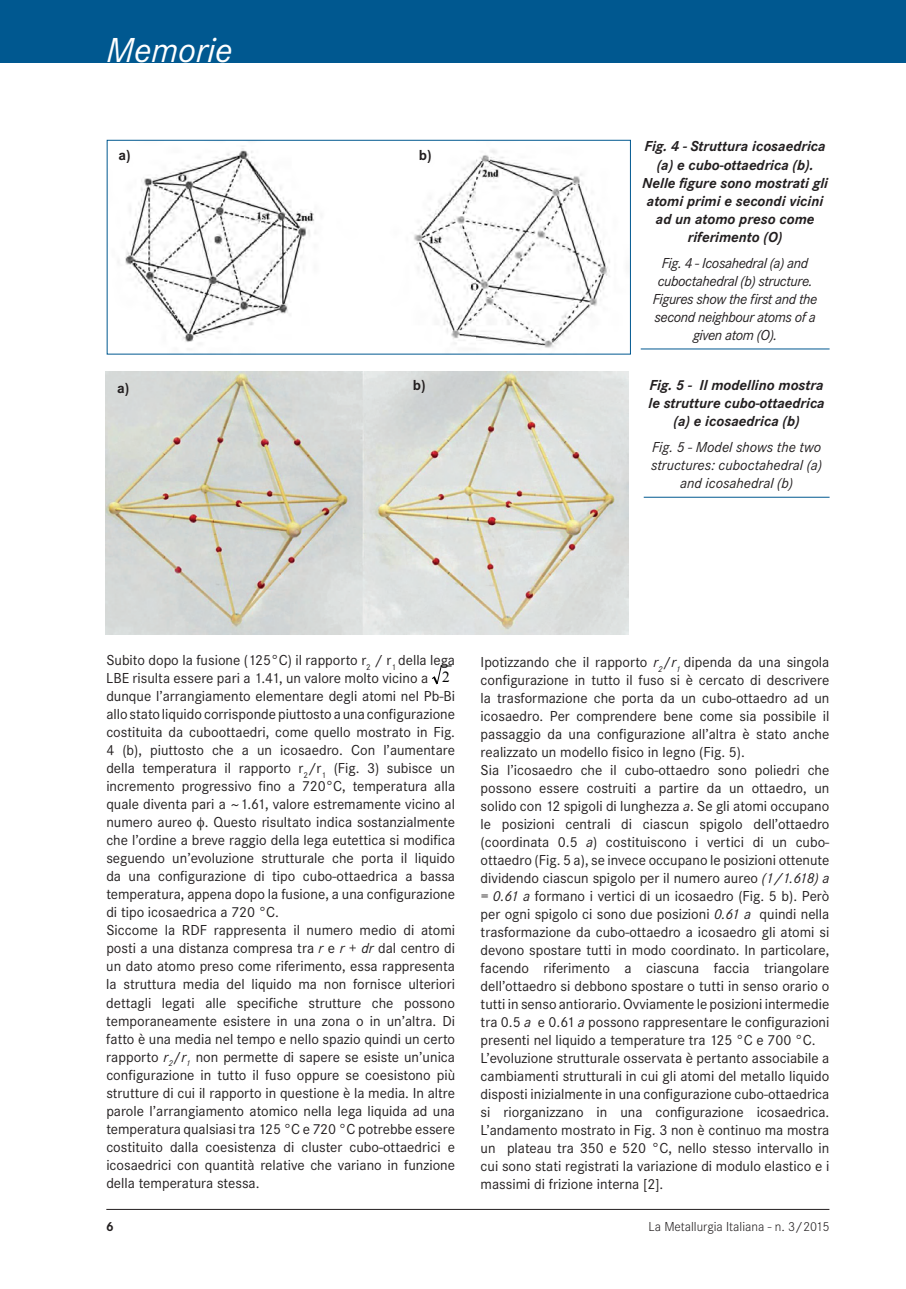
<style>
.page{position:relative;width:906px;height:1289px;background:#fff}
.page>*{position:absolute;margin:0;border:0;box-sizing:border-box;transform-origin:0 0}
.t1{font:italic 36px "Corporate S";color:#fff}
.t2{font:15px/18px "Corporate S";color:#231f20}
.t3{font:italic 700 15px/18px "Corporate S";color:#231f20;text-align:center}
.t4{font:italic 15px/18px "Corporate S";letter-spacing:-.025em;color:#231f20;text-align:center}
.t5{font:italic 15px/18px "Corporate S";color:#231f20;text-align:center}
.t6{font:700 15px "Corporate S";color:#231f20}
.t7{font:300 13.5px "Corporate S";color:#231f20}
.t8{font:700 13.5px "Corporate S";color:#231f20}
.s1{font-family:"Times New Roman";font-size:15.45px;color:#000}
.s2{font-style:italic}
</style>
<div class="page">
<div style="left:0;top:0;width:893px;height:62px;background:#005890"></div>
<hr style="left:106px;top:1208px;width:723px;height:1px;background:#231f20">
<div style="left:893px;top:0;width:13px;height:62px;background:#005890"></div>
<svg style="left:432px;top:665px;width:19px;height:20px"></svg>
<img style="left:118px;top:148px;width:492px;height:200px">
<div style="left:107px;top:140px;width:523px;height:214px;border:1px solid #005890"></div>
<hr style="left:640px;top:348px;width:189px;height:1px;background:#005890">
<img style="left:105px;top:372px;width:524px;height:263px">
<hr style="left:643px;top:497px;width:186px;height:1px;background:#005890">
<h1 class="t1" style="left:106px;top:30px;width:128px">Memorie</h1>
<p class="t6" style="left:119px;top:146px;width:14px">a)</p>
<p class="t6" style="left:419px;top:146px;width:14px">b)</p>
<p class="t6" style="left:117px;top:379px;width:14px">a)</p>
<p class="t6" style="left:413px;top:376px;width:14px">b)</p>
<p class="t3" style="left:642px;top:138px;width:187px">Fig. 4 - Struttura icosaedrica (a) e cubo-ottaedrica (b).<br>Nelle figure sono mostrati gli atomi primi e secondi vicini ad un atomo preso come riferimento (O)</p>
<p class="t4" style="left:653px;top:254px;width:166px">Fig. 4 - Icosahedral (a) and cuboctahedral (b) structure.<br>Figures show the first and the second neighbour atoms of a given atom (O).</p>
<p class="t3" style="left:648px;top:376px;width:178px">Fig. 5 - Il modellino mostra le strutture cubo-ottaedrica (a) e icosaedrica (b)</p>
<p class="t5" style="left:651px;top:438px;width:173px">Fig. 5 - Model shows the two structures: cuboctahedral (a) and icosahedral (b)</p>
<p class="t2" style="left:106px;top:651px;width:350px">Subito dopo la fusione (125°C) il rapporto r<sub>2</sub> / r<sub>1</sub> della lega LBE risulta essere pari a 1.41, un valore molto vicino a <span class="s1">2 </span>dunque l’arrangiamento elementare degli atomi nel Pb-Bi allo stato liquido corrisponde piuttosto a una configurazione costituita da cuboottaedri, come quello mostrato in Fig.<br>4 (b), piuttosto che a un icosaedro. Con l’aumentare della temperatura il rapporto r<sub>2</sub>/r<sub>1</sub> (Fig. 3) subisce un incremento progressivo fino a 720°C, temperatura alla quale diventa pari a ~1.61, valore estremamente vicino al numero aureo . Questo risultato indica sostanzialmente che l’ordine a breve raggio della lega eutettica si modifica seguendo un’evoluzione strutturale che porta il liquido da una configurazione di tipo cubo-ottaedrica a bassa temperatura, appena dopo la fusione, a una configurazione di tipo icosaedrica a 720 °C.<br>Siccome la RDF rappresenta il numero medio di atomi posti a una distanza compresa tra <span class="s2">r</span> e <span class="s2">r</span> + <span class="s2">dr</span> dal centro di un dato atomo preso come riferimento, essa rappresenta la struttura media del liquido ma non fornisce ulteriori dettagli legati alle specifiche strutture che possono temporaneamente esistere in una zona o in un’altra. Di fatto è una media nel tempo e nello spazio quindi un certo rapporto <span class="s2">r</span><sub>2</sub>/<span class="s2">r</span><sub>1</sub> non permette di sapere se esiste un’unica configurazione in tutto il fuso oppure se coesistono più strutture di cui il rapporto in questione è la media. In altre parole l’arrangiamento atomico nella lega liquida ad una temperatura qualsiasi tra 125 °C e 720 °C potrebbe essere costituito dalla coesistenza di cluster cubo-ottaedrici e icosaedrici con quantità relative che variano in funzione della temperatura stessa.</p>
<p class="t2" style="left:480px;top:653px;width:350px">Ipotizzando che il rapporto <span class="s2">r</span><sub>2</sub>/<span class="s2">r</span><sub>1</sub> dipenda da una singola configurazione in tutto il fuso si è cercato di descrivere la trasformazione che porta da un cubo-ottaedro ad un icosaedro. Per comprendere bene come sia possibile il passaggio da una configurazione all’altra è stato anche realizzato un modello fisico in legno (Fig. 5).<br>Sia l’icosaedro che il cubo-ottaedro sono poliedri che possono essere costruiti a partire da un ottaedro, un solido con 12 spigoli di lunghezza <span class="s2">a</span>. Se gli atomi occupano le posizioni centrali di ciascun spigolo dell’ottaedro (coordinata 0.5 <span class="s2">a</span>) costituiscono i vertici di un cubo&shy;ottaedro (Fig. 5 a), se invece occupano le posizioni ottenute dividendo ciascun spigolo per il numero aureo <span class="s2">(1/1.618) a = 0.61 a</span> formano i vertici di un icosaedro (Fig. 5 b). Però per ogni spigolo ci sono due posizioni <span class="s2">0.61 a</span> quindi nella trasformazione da cubo-ottaedro a icosaedro gli atomi si devono spostare tutti in modo coordinato. In particolare, facendo riferimento a ciascuna faccia triangolare dell’ottaedro si debbono spostare o tutti in senso orario o tutti in senso antiorario. Ovviamente le posizioni intermedie tra 0.5 <span class="s2">a</span> e 0.61 <span class="s2">a</span> possono rappresentare le configurazioni presenti nel liquido a temperature tra 125 °C e 700 °C.<br>L’evoluzione strutturale osservata è pertanto associabile a cambiamenti strutturali in cui gli atomi del metallo liquido disposti inizialmente in una configurazione cubo-ottaedrica si riorganizzano in una configurazione icosaedrica.<br>L’andamento mostrato in Fig. 3 non è continuo ma mostra un plateau tra 350 e 520 °C, nello stesso intervallo in cui sono stati registrati la variazione di modulo elastico e i massimi di frizione interna [2].</p>
<p class="t8" style="left:106px;top:1218px;width:9px">6</p>
<p class="t7" style="left:648px;top:1218px;width:182px">La Metallurgia Italiana - n. 3/2015</p>
</div>
